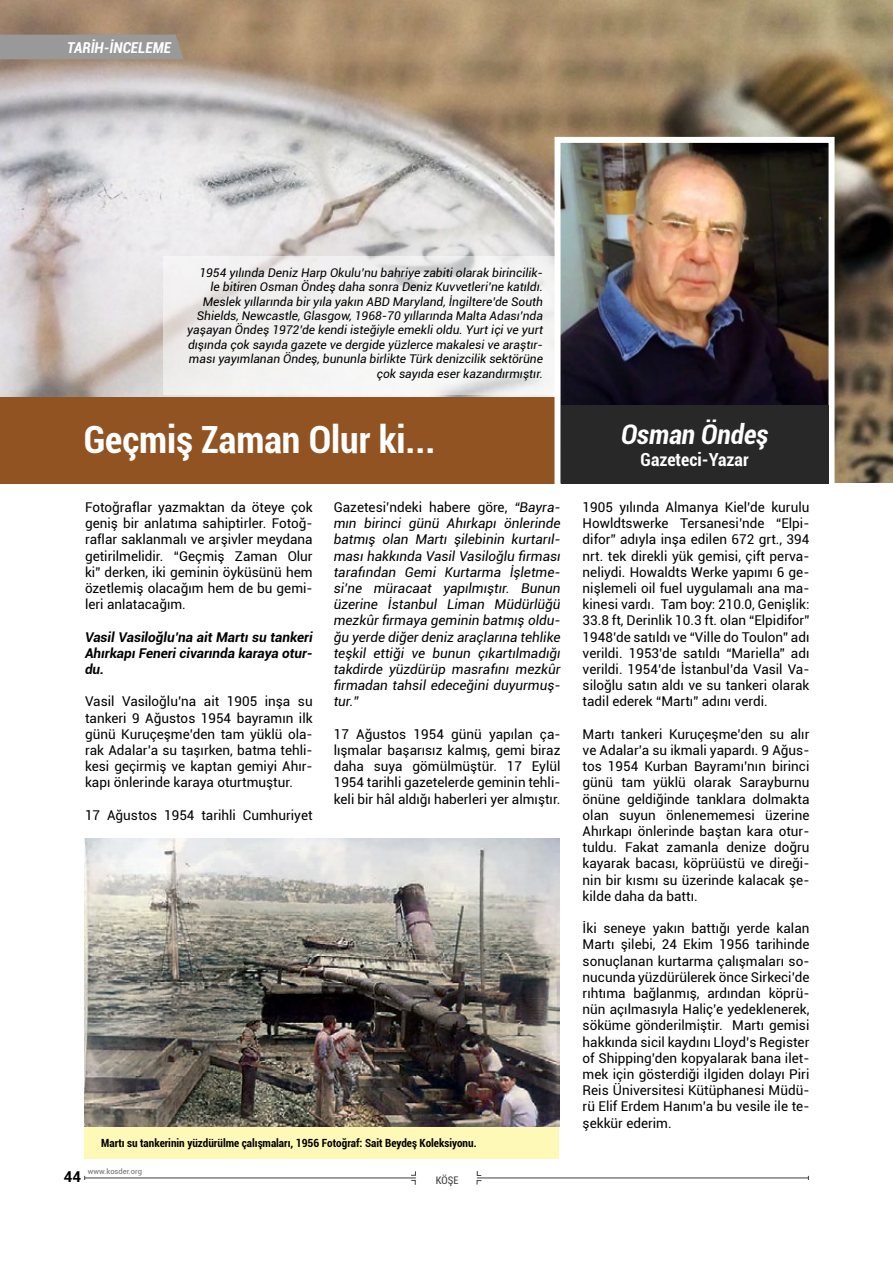
<style>
.page{position:relative;width:893px;height:1263px;background:#fff}
.page>*{position:absolute;margin:0;border:0;box-sizing:border-box;transform-origin:0 0}
.t1{font:700 condensed 37.5px "Roboto";color:#fff}
.t2{font:italic 700 condensed 27px "Roboto";color:#fff}
.t3{font:700 condensed 18px "Roboto";color:#fff}
.t4{font:italic 700 condensed 15px "Roboto";color:#fff}
.t5{font:700 15px "Roboto";color:#000}
.t6{font:13.5px/16.2px "Roboto";color:#000;text-align:justify}
.t7{font:italic 13.5px/16.2px "Roboto";color:#000;text-align:justify}
.t8{font:italic 700 13.5px/16.2px "Roboto";color:#000;text-align:justify}
.t9{font:italic 12px/14.4px "Roboto";color:#000;text-align:right}
.t10{font:700 condensed 11.25px "Roboto";color:#000}
.t11{font:condensed 10.5px "Roboto";color:#414042}
.t12{font:7.5px "Roboto";color:#6d6e71}
.s1{font-style:normal}
</style>
<div class="page">
<img style="left:0;top:0;width:893px;height:483px">
<div style="left:0;top:397px;width:560px;height:86px;background:#915322"></div>
<img style="left:561px;top:144px;width:266px;height:261px">
<div style="left:554px;top:137px;width:280px;height:353px;border:6px solid #fff"></div>
<div style="left:561px;top:405px;width:267px;height:79px;background:#292829"></div>
<svg style="left:163px;top:256px;width:391px;height:139px;fill:#f4f3f3"></svg>
<div style="left:0;top:35px;width:184px;height:24px;background:#999"></div>
<div style="left:84px;top:1126px;width:475px;height:33px;background:#fff9b8"></div>
<img style="left:84px;top:838px;width:475px;height:288px">
<hr style="left:477px;top:1177px;width:331px;height:1px;background:#414042">
<hr style="left:85px;top:1177px;width:331px;height:1px;background:#414042">
<svg style="left:411px;top:1171px;width:5px;height:14px"></svg>
<svg style="left:477px;top:1171px;width:4px;height:13px"></svg>
<p class="t4" style="left:67px;top:37px;width:105px">TARİH-İNCELEME</p>
<p class="t9" style="left:187px;top:265px;width:357px">1954 yılında Deniz Harp Okulu’nu bahriye zabiti olarak birincilik&shy;le bitiren Osman Öndeş daha sonra Deniz Kuvvetleri’ne katıldı.<br>Meslek yıllarında bir yıla yakın ABD Maryland, İngiltere’de South Shields, Newcastle, Glasgow, 1968-70 yıllarında Malta Adası’nda yaşayan Öndeş 1972’de kendi isteğiyle emekli oldu. Yurt içi ve yurt dışında çok sayıda gazete ve dergide yüzlerce makalesi ve araştır&shy;ması yayımlanan Öndeş, bununla birlikte Türk denizcilik sektörüne çok sayıda eser kazandırmıştır.</p>
<h1 class="t1" style="left:84px;top:414px;width:353px">Geçmiş Zaman Olur ki...</h1>
<p class="t6" style="left:85px;top:498px;width:229px">Fotoğraflar yazmaktan da öteye çok geniş bir anlatıma sahiptirler. Fotoğ&shy;raflar saklanmalı ve arşivler meydana getirilmelidir. “Geçmiş Zaman Olur ki” derken, iki geminin öyküsünü hem özetlemiş olacağım hem de bu gemi&shy;leri anlatacağım.</p>
<p class="t8" style="left:85px;top:628px;width:229px">Vasil Vasiloğlu’na ait Martı su tankeri Ahırkapı Feneri civarında karaya otur&shy;du.</p>
<p class="t6" style="left:85px;top:693px;width:229px">Vasil Vasiloğlu’na ait 1905 inşa su tankeri 9 Ağustos 1954 bayramın ilk günü Kuruçeşme’den tam yüklü ola&shy;rak Adalar’a su taşırken, batma tehli&shy;kesi geçirmiş ve kaptan gemiyi Ahır&shy;kapı önlerinde karaya oturtmuştur.</p>
<p class="t6" style="left:85px;top:806px;width:229px">17 Ağustos 1954 tarihli Cumhuriyet</p>
<p class="t7" style="left:334px;top:498px;width:228px"><span class="s1">Gazetesi’ndeki habere göre,</span> “Bayra&shy;mın birinci günü Ahırkapı önlerinde batmış olan Martı şilebinin kurtarıl&shy;ması hakkında Vasil Vasiloğlu firması tarafından Gemi Kurtarma İşletme&shy;si’ne müracaat yapılmıştır. Bunun üzerine İstanbul Liman Müdürlüğü mezkûr firmaya geminin batmış oldu&shy;ğu yerde diğer deniz araçlarına tehlike teşkil ettiği ve bunun çıkartılmadığı takdirde yüzdürüp masrafını mezkûr firmadan tahsil edeceğini duyurmuş&shy;tur.”</p>
<p class="t6" style="left:334px;top:725px;width:228px">17 Ağustos 1954 günü yapılan ça&shy;lışmalar başarısız kalmış, gemi biraz daha suya gömülmüştür. 17 Eylül 1954 tarihli gazetelerde geminin tehli&shy;keli bir hâl aldığı haberleri yer almıştır.</p>
<p class="t10" style="left:101px;top:1135px;width:377px">Martı su tankerinin yüzdürülme çalışmaları, 1956 Fotoğraf: Sait Beydeş Koleksiyonu.</p>
<p class="t5" style="left:64px;top:1165px;width:19px">44</p>
<p class="t12" style="left:88px;top:1166px;width:56px">www.kosder.org</p>
<p class="t11" style="left:436px;top:1173px;width:24px">KÖŞE</p>
<h2 class="t2" style="left:621px;top:416px;width:149px">Osman Öndeş</h2>
<h3 class="t3" style="left:641px;top:447px;width:109px">Gazeteci-Yazar</h3>
<p class="t6" style="left:583px;top:498px;width:228px">1905 yılında Almanya Kiel’de kurulu Howldtswerke Tersanesi’nde “Elpi&shy;difor” adıyla inşa edilen 672 grt., 394 nrt. tek direkli yük gemisi, çift perva&shy;neliydi. Howaldts Werke yapımı 6 ge&shy;nişlemeli oil fuel uygulamalı ana ma&shy;kinesi vardı. Tam boy: 210.0, Genişlik:<br>33.8 ft, Derinlik 10.3 ft. olan “Elpidifor” 1948’de satıldı ve “Ville do Toulon” adı verildi. 1953’de satıldı “Mariella” adı verildi. 1954’de İstanbul’da Vasil Va&shy;siloğlu satın aldı ve su tankeri olarak tadil ederek “Martı” adını verdi.</p>
<p class="t6" style="left:583px;top:725px;width:228px">Martı tankeri Kuruçeşme’den su alır ve Adalar’a su ikmali yapardı. 9 Ağus&shy;tos 1954 Kurban Bayramı’nın birinci günü tam yüklü olarak Sarayburnu önüne geldiğinde tanklara dolmakta olan suyun önlenememesi üzerine Ahırkapı önlerinde baştan kara otur&shy;tuldu. Fakat zamanla denize doğru kayarak bacası, köprüüstü ve direği&shy;nin bir kısmı su üzerinde kalacak şe&shy;kilde daha da battı.</p>
<p class="t6" style="left:583px;top:920px;width:228px">İki seneye yakın battığı yerde kalan Martı şilebi, 24 Ekim 1956 tarihinde sonuçlanan kurtarma çalışmaları so&shy;nucunda yüzdürülerek önce Sirkeci’de rıhtıma bağlanmış, ardından köprü&shy;nün açılmasıyla Haliç’e yedeklenerek, söküme gönderilmiştir. Martı gemisi hakkında sicil kaydını Lloyd’s Register of Shipping’den kopyalarak bana ilet&shy;mek için gösterdiği ilgiden dolayı Piri Reis Üniversitesi Kütüphanesi Müdü&shy;rü Elif Erdem Hanım’a bu vesile ile te&shy;şekkür ederim.</p>
</div>
